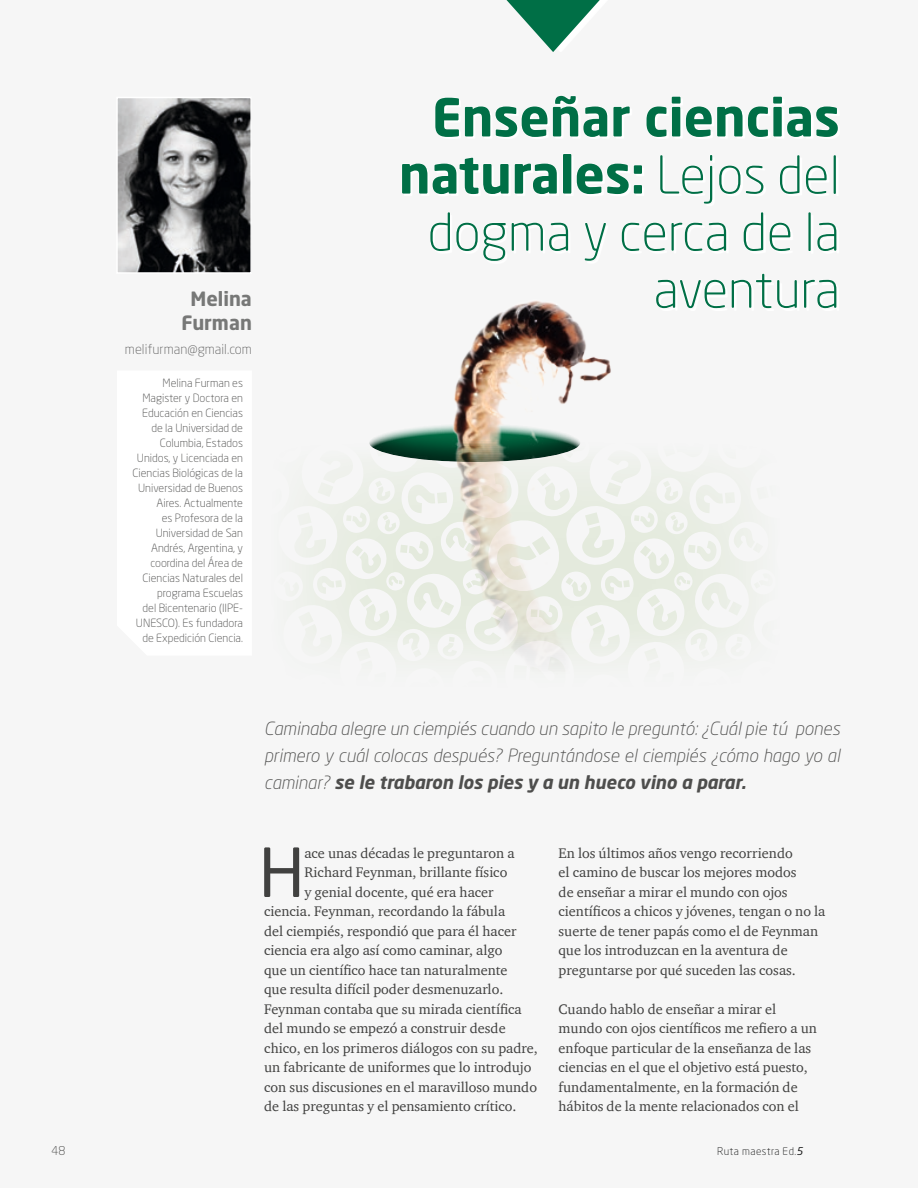
<style>
.page{position:relative;width:918px;height:1188px;background:#f6f6f6}
.page>*{position:absolute;margin:0;border:0;box-sizing:border-box;transform-origin:0 0}
.t1{font:66.75px "Neo Sans Pro";color:#414140}
.t2{font:300 51.6px/57.2px "Neo Sans Pro";color:#006f46;text-align:right}
.t3{font:700 19.5px/24px "Neo Sans Pro";color:#777877;text-align:center}
.t4{font:italic 300 18px/27px "Neo Sans Pro";color:#4e4e4d;text-align:justify}
.t5{font:14.25px/19.5px "Charter ITC";color:#414140}
.t6{font:300 13.5px "Neo Sans Pro";color:#686868}
.t7{font:300 12px "Neo Sans Pro";color:#4e4e4d}
.t8{font:300 11.25px/15px "Neo Sans Pro";color:#4e4e4d;text-align:right}
.t9{font:300 10.5px "Neo Sans Pro";letter-spacing:.04em;color:#151616}
.s1{font-weight:700}
.s2{font-weight:400;font-style:italic}
</style>
<div class="page">
<svg style="left:302px;top:468px;width:448px;height:184px"></svg>
<img style="left:119px;top:100px;width:130px;height:171px">
<div style="left:116px;top:97px;width:136px;height:177px;border:2px solid #fff"></div>
<div style="left:563px;top:154px;width:8px;height:40px;border:1px solid #fff"></div>
<div style="left:834px;top:155px;width:2px;height:39px;border:1px solid #fff"></div>
<div style="left:808px;top:212px;width:3px;height:39px;border:1px solid #fff"></div>
<svg style="left:507px;top:0;width:93px;height:52px"></svg>
<div style="left:368px;top:421px;width:214px;height:42px;background:#151616;opacity:.75"></div>
<img style="left:377px;top:301px;width:300px;height:368px">
<h3 class="t3" style="left:181px;top:286px;width:72px">Melina<br>Furman</h3>
<p class="t6" style="left:125px;top:341px;width:128px">melifurman@gmail.com</p>
<p class="t8" style="left:132px;top:375px;width:112px">Melina Furman es<br>Magister y Doctora en<br>Educación en Ciencias de la Universidad de<br>Columbia, Estados<br>Unidos, y Licenciada en<br>Ciencias Biológicas de la<br>Universidad de Buenos<br>Aires. Actualmente<br>es Profesora de la<br>Universidad de San<br>Andrés, Argentina, y coordina del Área de<br>Ciencias Naturales del programa Escuelas<br>del Bicentenario (IIPE-<br>UNESCO). Es fundadora de Expedición Ciencia.</p>
<h2 class="t2" style="left:399px;top:89px;width:443px"><span class="s1">Enseñar ciencias naturales:</span> Lejos del dogma y cerca de la aventura</h2>
<p class="t4" style="left:264px;top:715px;width:577px">Caminaba alegre un ciempiés cuando un sapito le preguntó: ¿Cuál pie tú pones primero y cuál colocas después? Preguntándose el ciempiés ¿cómo hago yo al caminar? <span class="s1">se le trabaron los pies y a un hueco vino a parar.</span></p>
<h1 class="t1" style="left:259px;top:832px;width:47px">H</h1>
<p class="t5" style="left:304px;top:843px;width:212px">ace unas décadas le preguntaron a</p>
<p class="t5" style="left:304px;top:863px;width:204px">Richard Feynman, brillante físico</p>
<p class="t5" style="left:304px;top:882px;width:191px">y genial docente, qué era hacer</p>
<p class="t5" style="left:264px;top:902px;width:242px">ciencia. Feynman, recordando la fábula</p>
<p class="t5" style="left:264px;top:921px;width:254px">del ciempiés, respondió que para él hacer</p>
<p class="t5" style="left:264px;top:941px;width:240px">ciencia era algo así como caminar, algo</p>
<p class="t5" style="left:264px;top:960px;width:245px">que un científico hace tan naturalmente</p>
<p class="t5" style="left:264px;top:980px;width:241px">que resulta difícil poder desmenuzarlo.</p>
<p class="t5" style="left:264px;top:999px;width:259px">Feynman contaba que su mirada científica</p>
<p class="t5" style="left:264px;top:1018px;width:243px">del mundo se empezó a construir desde</p>
<p class="t5" style="left:264px;top:1038px;width:275px">chico, en los primeros diálogos con su padre,</p>
<p class="t5" style="left:264px;top:1057px;width:269px">un fabricante de uniformes que lo introdujo</p>
<p class="t5" style="left:264px;top:1077px;width:274px">con sus discusiones en el maravilloso mundo</p>
<p class="t5" style="left:264px;top:1096px;width:254px">de las preguntas y el pensamiento crítico.</p>
<p class="t5" style="left:559px;top:843px;width:268px">En los últimos años vengo recorriendo<br>el camino de buscar los mejores modos<br>de enseñar a mirar el mundo con ojos científicos a chicos y jóvenes, tengan o no la suerte de tener papás como el de Feynman que los introduzcan en la aventura de preguntarse por qué suceden las cosas.</p>
<p class="t5" style="left:559px;top:999px;width:260px">Cuando hablo de enseñar a mirar el mundo con ojos científicos me refiero a un enfoque particular de la enseñanza de las ciencias en el que el objetivo está puesto, fundamentalmente, en la formación de hábitos de la mente relacionados con el</p>
<p class="t7" style="left:52px;top:1144px;width:15px">48</p>
<p class="t9" style="left:717px;top:1144px;width:87px">Ruta maestra Ed.<span class="s2">5</span></p>
</div>
